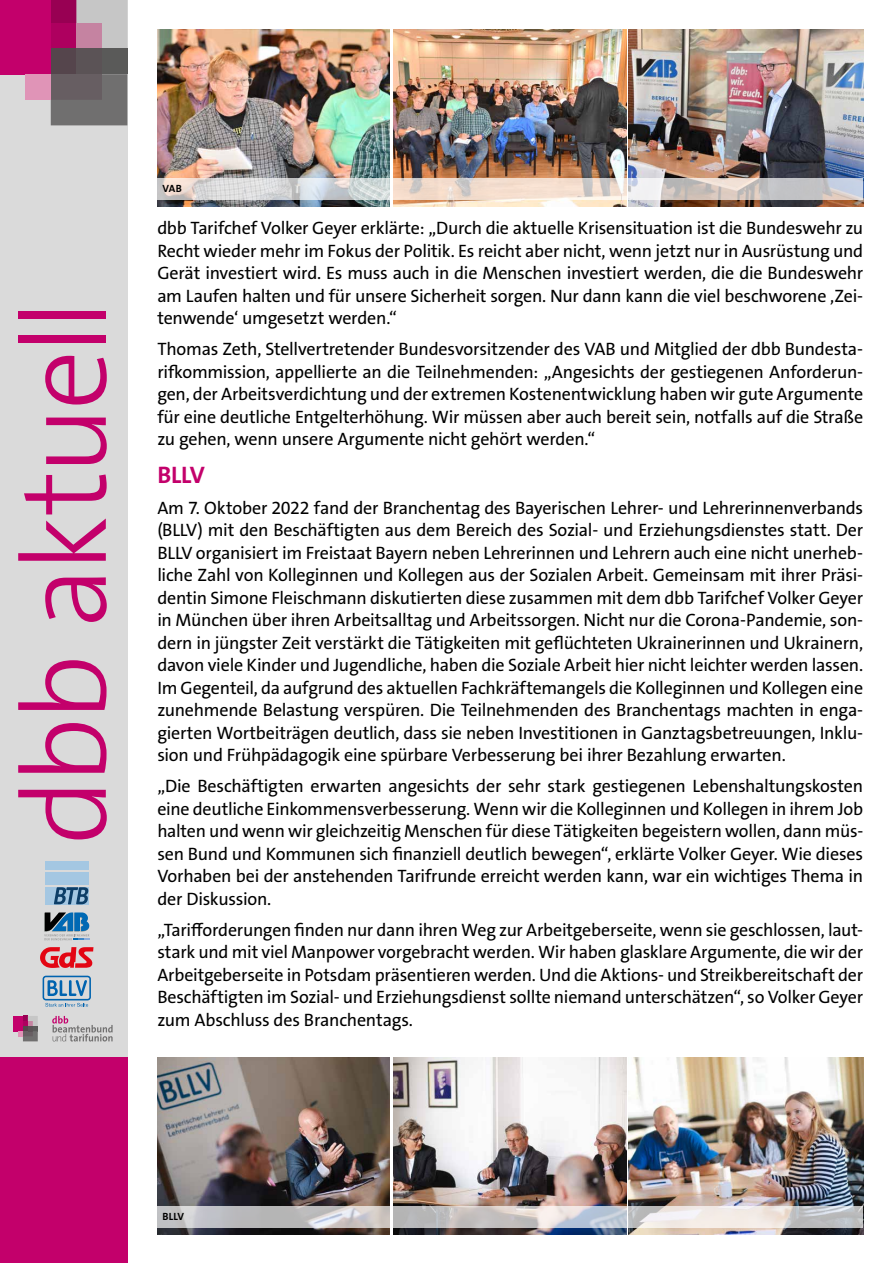
<style>
.page{position:relative;width:893px;height:1263px;background:#fff}
.page>*{position:absolute;margin:0;border:0;box-sizing:border-box;transform-origin:0 0}
.t1{font:300 120px "The Sans Os F";letter-spacing:-.045em;color:#c3006b}
.t2{font:700 24px "The Sans Os F";color:#c3006b}
.t3{font:18px/22.5px "The Sans Os F";letter-spacing:-.015em;color:#000;text-align:justify}
.t4{font:700 10.5px "The Sans Os F";letter-spacing:.01em;color:#000}
</style>
<div class="page">
<div style="left:0;top:0;width:127px;height:1263px;background:#dadada"></div>
<div style="left:0;top:0;width:51px;height:74px;background:#c3006b"></div>
<div style="left:51px;top:0;width:25px;height:23px;background:#980053"></div>
<div style="left:51px;top:23px;width:25px;height:26px;background:#ae005f"></div>
<div style="left:51px;top:49px;width:25px;height:25px;background:#55454c"></div>
<svg style="left:76px;top:0;width:51px;height:49px"></svg>
<div style="left:76px;top:49px;width:26px;height:25px;background:#5b5356"></div>
<div style="left:102px;top:49px;width:25px;height:25px;background:#5a5a59"></div>
<svg style="left:51px;top:74px;width:76px;height:51px"></svg>
<div style="left:25px;top:74px;width:26px;height:26px;background:#e094b7"></div>
<div style="left:0;top:1057px;width:127px;height:206px;background:#c3006b"></div>
<svg style="left:52px;top:1016px;width:61px;height:25px"></svg>
<div style="left:13px;top:1016px;width:10px;height:15px;background:#c3006b"></div>
<svg style="left:18px;top:1016px;width:20px;height:25px"></svg>
<svg style="left:43px;top:976px;width:48px;height:31px"></svg>
<svg style="left:44px;top:912px;width:45px;height:28px"></svg>
<div style="left:45px;top:861px;width:43px;height:9px;background:#a4c7e2"></div>
<div style="left:45px;top:887px;width:43px;height:17px;background:#a4c7e2"></div>
<div style="left:45px;top:872px;width:43px;height:12px;background:#a4c7e2"></div>
<svg style="left:54px;top:887px;width:34px;height:17px"></svg>
<svg style="left:40px;top:947px;width:53px;height:21px"></svg>
<img style="left:393px;top:30px;width:233px;height:176px">
<img style="left:629px;top:30px;width:234px;height:176px">
<img style="left:157px;top:30px;width:233px;height:176px">
<svg style="left:157px;top:178px;width:706px;height:22px"></svg>
<img style="left:393px;top:1057px;width:233px;height:177px">
<img style="left:629px;top:1057px;width:234px;height:177px">
<img style="left:157px;top:1057px;width:233px;height:177px">
<svg style="left:157px;top:1206px;width:706px;height:21px"></svg>
<h1 class="t1" style="left:-12px;top:845px;width:547px;rotate:-90deg">dbb aktuell</h1>
<p class="t4" style="left:163px;top:182px;width:21px">VAB</p>
<p class="t3" style="left:157px;top:217px;width:707px">dbb Tarifchef Volker Geyer erklärte: „Durch die aktuelle Krisensituation ist die Bundeswehr zu Recht wieder mehr im Fokus der Politik. Es reicht aber nicht, wenn jetzt nur in Ausrüstung und Gerät investiert wird. Es muss auch in die Menschen investiert werden, die die Bundeswehr am Laufen halten und für unsere Sicherheit sorgen. Nur dann kann die viel beschworene ,Zei&shy;tenwende‘ umgesetzt werden.“</p>
<p class="t3" style="left:157px;top:338px;width:707px">Thomas Zeth, Stellvertretender Bundesvorsitzender des VAB und Mitglied der dbb Bundesta&shy;rifkommission, appellierte an die Teilnehmenden: „Angesichts der gestiegenen Anforderun&shy;gen, der Arbeitsverdichtung und der extremen Kostenentwicklung haben wir gute Argumente für eine deutliche Entgelterhöhung. Wir müssen aber auch bereit sein, notfalls auf die Straße zu gehen, wenn unsere Argumente nicht gehört werden.“</p>
<h2 class="t2" style="left:157px;top:459px;width:49px">BLLV</h2>
<p class="t3" style="left:157px;top:497px;width:707px">Am 7. Oktober 2022 fand der Branchentag des Bayerischen Lehrer- und Lehrerinnenverbands (BLLV) mit den Beschäftigten aus dem Bereich des Sozial- und Erziehungsdienstes statt. Der BLLV organisiert im Freistaat Bayern neben Lehrerinnen und Lehrern auch eine nicht unerheb&shy;liche Zahl von Kolleginnen und Kollegen aus der Sozialen Arbeit. Gemeinsam mit ihrer Präsi&shy;dentin Simone Fleischmann diskutierten diese zusammen mit dem dbb Tarifchef Volker Geyer in München über ihren Arbeitsalltag und Arbeitssorgen. Nicht nur die Corona-Pandemie, son&shy;dern in jüngster Zeit verstärkt die Tätigkeiten mit geflüchteten Ukrainerinnen und Ukrainern, davon viele Kinder und Jugendliche, haben die Soziale Arbeit hier nicht leichter werden lassen.<br>Im Gegenteil, da aufgrund des aktuellen Fachkräftemangels die Kolleginnen und Kollegen eine zunehmende Belastung verspüren. Die Teilnehmenden des Branchentags machten in enga&shy;gierten Wortbeiträgen deutlich, dass sie neben Investitionen in Ganztagsbetreuungen, Inklu&shy;sion und Frühpädagogik eine spürbare Verbesserung bei ihrer Bezahlung erwarten.</p>
<p class="t3" style="left:157px;top:775px;width:707px">„Die Beschäftigten erwarten angesichts der sehr stark gestiegenen Lebenshaltungskosten eine deutliche Einkommensverbesserung. Wenn wir die Kolleginnen und Kollegen in ihrem Job halten und wenn wir gleichzeitig Menschen für diese Tätigkeiten begeistern wollen, dann müs&shy;sen Bund und Kommunen sich finanziell deutlich bewegen“, erklärte Volker Geyer. Wie dieses Vorhaben bei der anstehenden Tarifrunde erreicht werden kann, war ein wichtiges Thema in der Diskussion.</p>
<p class="t3" style="left:157px;top:919px;width:707px">„Tarifforderungen finden nur dann ihren Weg zur Arbeitgeberseite, wenn sie geschlossen, laut&shy;stark und mit viel Manpower vorgebracht werden. Wir haben glasklare Argumente, die wir der Arbeitgeberseite in Potsdam präsentieren werden. Und die Aktions- und Streikbereitschaft der Beschäftigten im Sozial- und Erziehungsdienst sollte niemand unterschätzen“, so Volker Geyer zum Abschluss des Branchentags.</p>
<p class="t4" style="left:163px;top:1209px;width:23px">BLLV</p>
</div>
